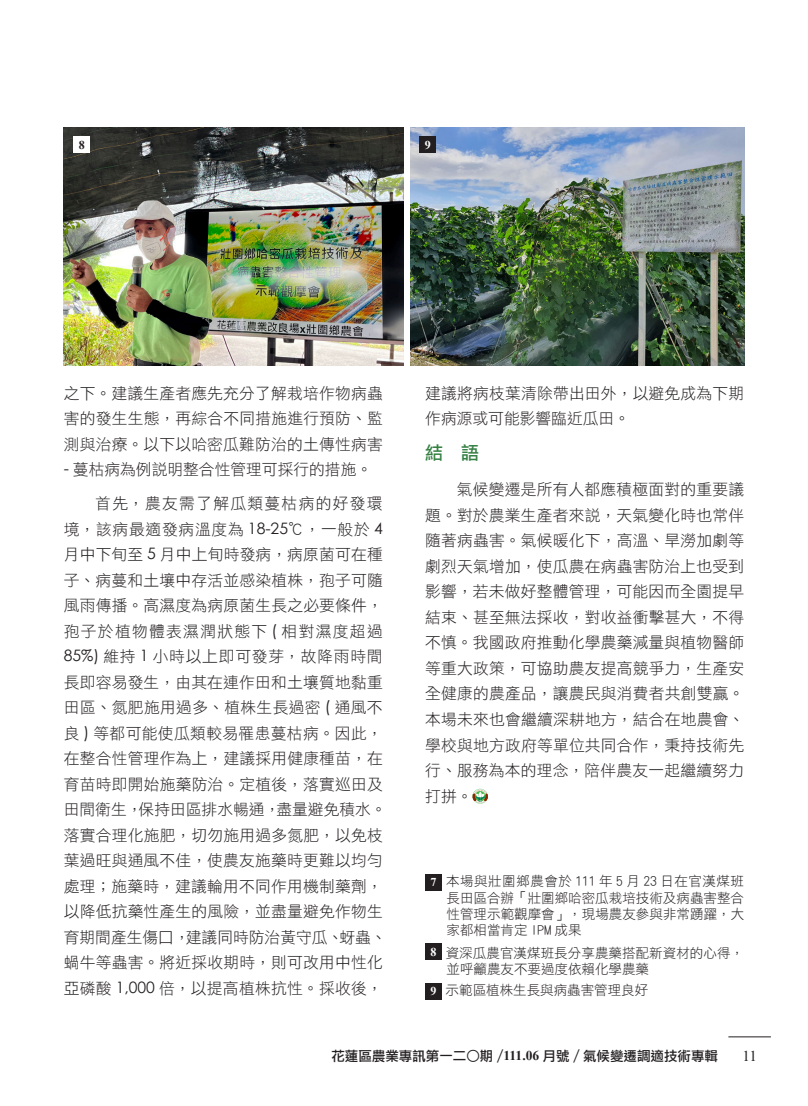
<style>
.page{position:relative;width:808px;height:1106px;background:#fff}
.page>*{position:absolute;margin:0;border:0;box-sizing:border-box;transform-origin:0 0}
._2小標{font:18px "DF Li Hei Md HK BF";color:#358043}
.內文{font:15.75px/25.5px "DF Li Hei W3 WIN BF";letter-spacing:.015em;color:#231f20;text-align:justify}
.t1{font:15px "Times New Roman";color:#231f20}
.圖說{font:13.5px/16.2px "DF Li Hei W3 WIN BF";color:#231f20;text-align:justify}
.t2{font:13.5px "DF Li Hei Md HK BF";color:#231f20}
.內文-2{font:700 12px "Times New Roman";color:#fff}
._2小標-2{font:700 12px "Times New Roman";color:#231f20}
._2小標-3{font:700 12px "Times New Roman";color:#fff}
.s1{font-family:"Century Gothic"}
.s2{font-family:"DF Li Hei Md WIN BF"}
.s3{font-family:"Times New Roman";font-weight:700}
</style>
<div class="page">
<img style="left:64px;top:128px;width:340px;height:238px">
<img style="left:410px;top:128px;width:334px;height:238px">
<svg style="left:472px;top:788px;width:16px;height:15px"></svg>
<div style="left:425px;top:874px;width:16px;height:16px;background:#231f20"></div>
<div style="left:425px;top:943px;width:16px;height:16px;background:#231f20"></div>
<div style="left:425px;top:983px;width:16px;height:16px;background:#231f20"></div>
<div style="left:74px;top:137px;width:16px;height:16px;background:#fff"></div>
<div style="left:420px;top:137px;width:16px;height:16px;background:#231f20"></div>
<hr style="left:728px;top:1036px;width:43px;height:1px;background:#231f20">
<p class="_2小標-2" style="left:79px;top:136px;width:7px">8</p>
<p class="_2小標-3" style="left:425px;top:136px;width:7px">9</p>
<p class="內文" style="left:64px;top:380px;width:320px">之下。建議生產者應先充分了解栽培作物病蟲害的發生生態，再綜合不同措施進行預防、監測與治療。以下以哈密瓜難防治的土傳性病害</p>
<p class="內文" style="left:64px;top:456px;width:310px"><span class="s1">-</span> 蔓枯病為例說明整合性管理可採行的措施。</p>
<p class="內文" style="left:64px;top:490px;width:324px;text-align:left;text-indent:32px">首先，農友需了解瓜類蔓枯病的好發環境，該病最適發病溫度為 <span class="s1">18-25</span>℃，一般於 <span class="s1">4</span>月中下旬至 <span class="s1">5</span> 月中上旬時發病，病原菌可在種子、病蔓和土壤中存活並感染植株，孢子可隨風雨傳播。高濕度為病原菌生長之必要條件，孢子於植物體表濕潤狀態下 <span class="s1">(</span> 相對濕度超過<br><span class="s1">85%)</span> 維持 <span class="s1">1</span> 小時以上即可發芽，故降雨時間長即容易發生，由其在連作田和土壤質地黏重田區、氮肥施用過多、植株生長過密 <span class="s1">(</span> 通風不良 <span class="s1">)</span> 等都可能使瓜類較易罹患蔓枯病。因此，在整合性管理作為上，建議採用健康種苗，在育苗時即開始施藥防治。定植後，落實巡田及田間衛生，保持田區排水暢通，盡量避免積水。落實合理化施肥，切勿施用過多氮肥，以免枝葉過旺與通風不佳，使農友施藥時更難以均勻處理；施藥時，建議輪用不同作用機制藥劑，以降低抗藥性產生的風險，並盡量避免作物生育期間產生傷口，建議同時防治黃守瓜、蚜蟲、蝸牛等蟲害。將近採收期時，則可改用中性化亞磷酸 <span class="s1">1,000</span> 倍，以提高植株抗性。採收後，</p>
<p class="內文" style="left:425px;top:380px;width:320px">建議將病枝葉清除帶出田外，以避免成為下期作病源或可能影響臨近瓜田。</p>
<p class="_2小標" style="left:425px;top:443px;width:55px">結　語</p>
<p class="內文" style="left:425px;top:477px;width:320px;text-indent:32px">氣候變遷是所有人都應積極面對的重要議題。對於農業生產者來說，天氣變化時也常伴隨著病蟲害。氣候暖化下，高溫、旱澇加劇等劇烈天氣增加，使瓜農在病蟲害防治上也受到影響，若未做好整體管理，可能因而全園提早結束、甚至無法採收，對收益衝擊甚大，不得不慎。我國政府推動化學農藥減量與植物醫師等重大政策，可協助農友提高競爭力，生產安全健康的農產品，讓農民與消費者共創雙贏。本場未來也會繼續深耕地方，結合在地農會、學校與地方政府等單位共同合作，秉持技術先行、服務為本的理念，陪伴農友一起繼續努力打拼。</p>
<p class="內文-2" style="left:430px;top:873px;width:7px">7</p>
<p class="圖說" style="left:446px;top:873px;width:299px">本場與壯圍鄉農會於 111 年 5 月 23 日在官漢煤班長田區合辦「壯圍鄉哈密瓜栽培技術及病蟲害整合性管理示範觀摩會」，現場農友參與非常踴躍，大家都相當肯定 IPM 成果</p>
<p class="內文-2" style="left:430px;top:943px;width:7px">8</p>
<p class="圖說" style="left:446px;top:945px;width:300px">資深瓜農官漢煤班長分享農藥搭配新資材的心得，並呼籲農友不要過度依賴化學農藥</p>
<p class="內文-2" style="left:430px;top:982px;width:7px">9</p>
<p class="圖說" style="left:446px;top:982px;width:204px">示範區植株生長與病蟲害管理良好</p>
<p class="t2" style="left:331px;top:1049px;width:388px">花蓮區農業專訊第一二○期 <span class="s2">/</span><span class="s3">111.06</span> 月號 <span class="s2">/ 氣候變遷調適技術專輯</span></p>
<p class="t1" style="left:742px;top:1045px;width:16px">11</p>
</div>
